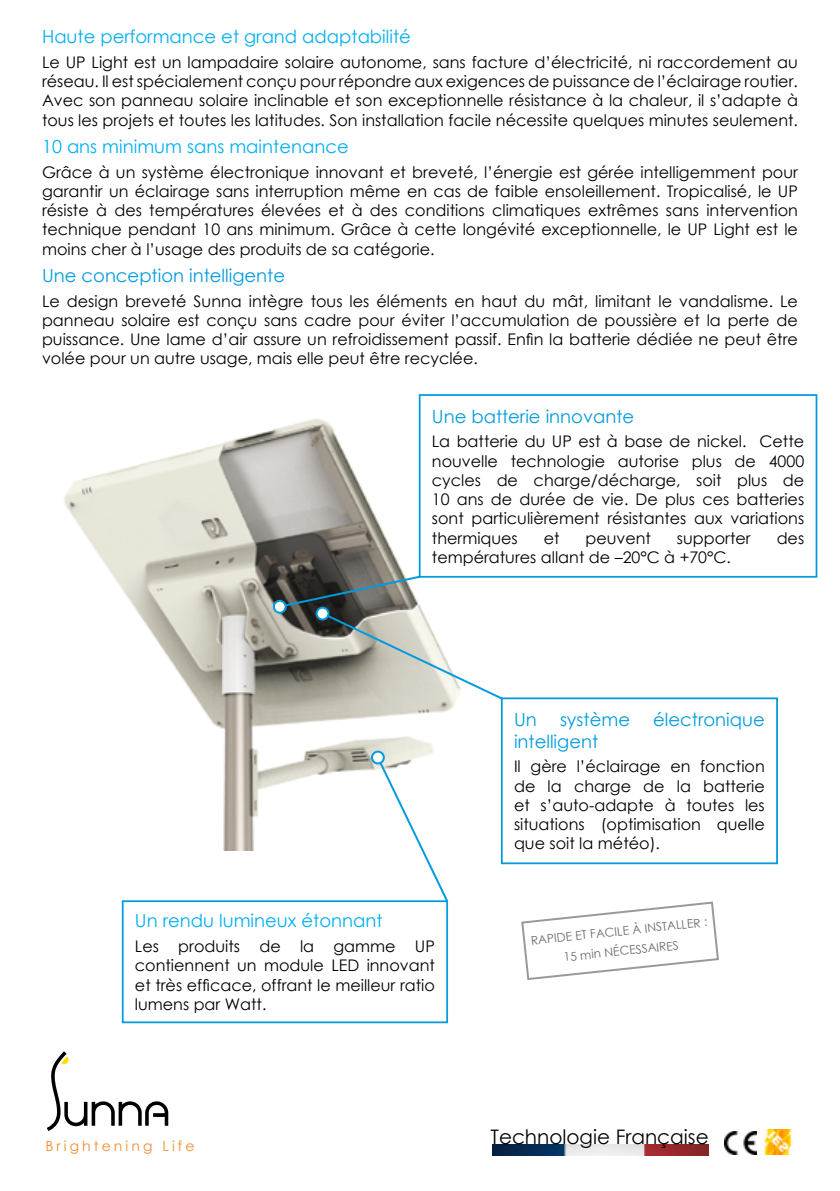
<style>
.page{position:relative;width:840px;height:1191px;background:#fff}
.page>*{position:absolute;margin:0;border:0;box-sizing:border-box;transform-origin:0 0}
.t1{font:20px "Century Gothic";color:#000}
.t2{font:18px "Century Gothic";color:#00aff2}
.t3{font:18px "Century Gothic";color:#009bde}
.t4{font:16px/19.2px "Century Gothic";color:#000;text-align:justify}
.t5{font:14px "Century Gothic";letter-spacing:.22em;color:#f18d2e}
.t6{font:12px/20px "Century Gothic";color:#6b6a6b;text-align:center}
</style>
<div class="page">
<img style="left:64px;top:418px;width:392px;height:433px">
<svg style="left:521px;top:901px;width:198px;height:79px"></svg>
<img style="left:724px;top:1130px;width:68px;height:24px">
<div style="left:418px;top:394px;width:398px;height:183px;border:2px solid #009bde"></div>
<div style="left:122px;top:900px;width:326px;height:123px;border:2px solid #009bde"></div>
<svg style="left:47px;top:1051px;width:121px;height:80px"></svg>
<div style="left:274px;top:601px;width:11px;height:11px;background:#fffffe;border-radius:50%"></div>
<div style="left:273px;top:600px;width:13px;height:13px;border:2px solid #009bde;border-radius:50%"></div>
<svg style="left:277px;top:574px;width:227px;height:127px"></svg>
<div style="left:316px;top:607px;width:12px;height:12px;background:#fffffe;border-radius:50%"></div>
<div style="left:315px;top:606px;width:14px;height:14px;border:2px solid #009bde;border-radius:50%"></div>
<svg style="left:375px;top:755px;width:74px;height:148px"></svg>
<div style="left:372px;top:751px;width:11px;height:12px;background:#fffffe;border-radius:50%"></div>
<div style="left:371px;top:750px;width:13px;height:14px;border:2px solid #009bde;border-radius:50%"></div>
<div style="left:500px;top:697px;width:277px;height:167px;border:2px solid #009bde"></div>
<img style="left:492px;top:1144px;width:216px;height:11px">
<p class="t2" style="left:42px;top:24px;width:370px">Haute performance et grand adaptabilité</p>
<p class="t4" style="left:42px;top:52px;width:757px">Le UP Light est un lampadaire solaire autonome, sans facture d’électricité, ni raccordement au réseau. Il est spécialement conçu pour répondre aux exigences de puissance de l’éclairage routier.<br>Avec son panneau solaire inclinable et son exceptionnelle résistance à la chaleur, il s’adapte à tous les projets et toutes les latitudes. Son installation facile nécessite quelques minutes seulement.</p>
<p class="t2" style="left:42px;top:134px;width:308px">10 ans minimum sans maintenance</p>
<p class="t4" style="left:42px;top:162px;width:757px">Grâce à un système électronique innovant et breveté, l’énergie est gérée intelligemment pour garantir un éclairage sans interruption même en cas de faible ensoleillement. Tropicalisé, le UP résiste à des températures élevées et à des conditions climatiques extrêmes sans intervention technique pendant 10 ans minimum. Grâce à cette longévité exceptionnelle, le UP Light est le moins cher à l’usage des produits de sa catégorie.</p>
<p class="t3" style="left:42px;top:263px;width:244px">Une conception intelligente</p>
<p class="t4" style="left:42px;top:291px;width:757px">Le design breveté Sunna intègre tous les éléments en haut du mât, limitant le vandalisme. Le panneau solaire est conçu sans cadre pour éviter l’accumulation de poussière et la perte de puissance. Une lame d’air assure un refroidissement passif. Enfin la batterie dédiée ne peut être volée pour un autre usage, mais elle peut être recyclée.</p>
<p class="t3" style="left:431px;top:403px;width:204px">Une batterie innovante</p>
<p class="t4" style="left:431px;top:432px;width:373px">La batterie du UP est à base de nickel. Cette nouvelle technologie autorise plus de 4000 cycles de charge/décharge, soit plus de 10 ans de durée de vie. De plus ces batteries sont particulièrement résistantes aux variations thermiques</p>
<p class="t4" style="left:543px;top:528px;width:17px">et</p>
<p class="t4" style="left:585px;top:528px;width:67px">peuvent</p>
<p class="t4" style="left:676px;top:528px;width:75px">supporter</p>
<p class="t4" style="left:776px;top:528px;width:29px">des</p>
<p class="t4" style="left:431px;top:547px;width:300px">températures allant de –20°C à +70°C.</p>
<p class="t2" style="left:135px;top:908px;width:249px">Un rendu lumineux étonnant</p>
<p class="t4" style="left:135px;top:936px;width:301px">Les produits de la gamme UP contiennent un module LED innovant et très efficace, offrant le meilleur ratio lumens par Watt.</p>
<p class="t5" style="left:45px;top:1135px;width:151px">Brightening Life</p>
<p class="t3" style="left:513px;top:707px;width:24px">Un</p>
<p class="t3" style="left:559px;top:707px;width:72px">système</p>
<p class="t3" style="left:653px;top:707px;width:113px">électronique</p>
<p class="t3" style="left:513px;top:728px;width:86px">intelligent</p>
<p class="t4" style="left:513px;top:757px;width:252px">Il gère l’éclairage en fonction de la charge de la batterie et s’auto-adapte à toutes les situations (optimisation quelle que soit la météo).</p>
<p class="t6" style="left:529px;top:930px;width:179px;rotate:-6deg">RAPIDE ET FACILE À INSTALLER :<br>15 min NÉCESSAIRES</p>
<p class="t1" style="left:490px;top:1122px;width:220px">Technologie Française</p>
</div>
